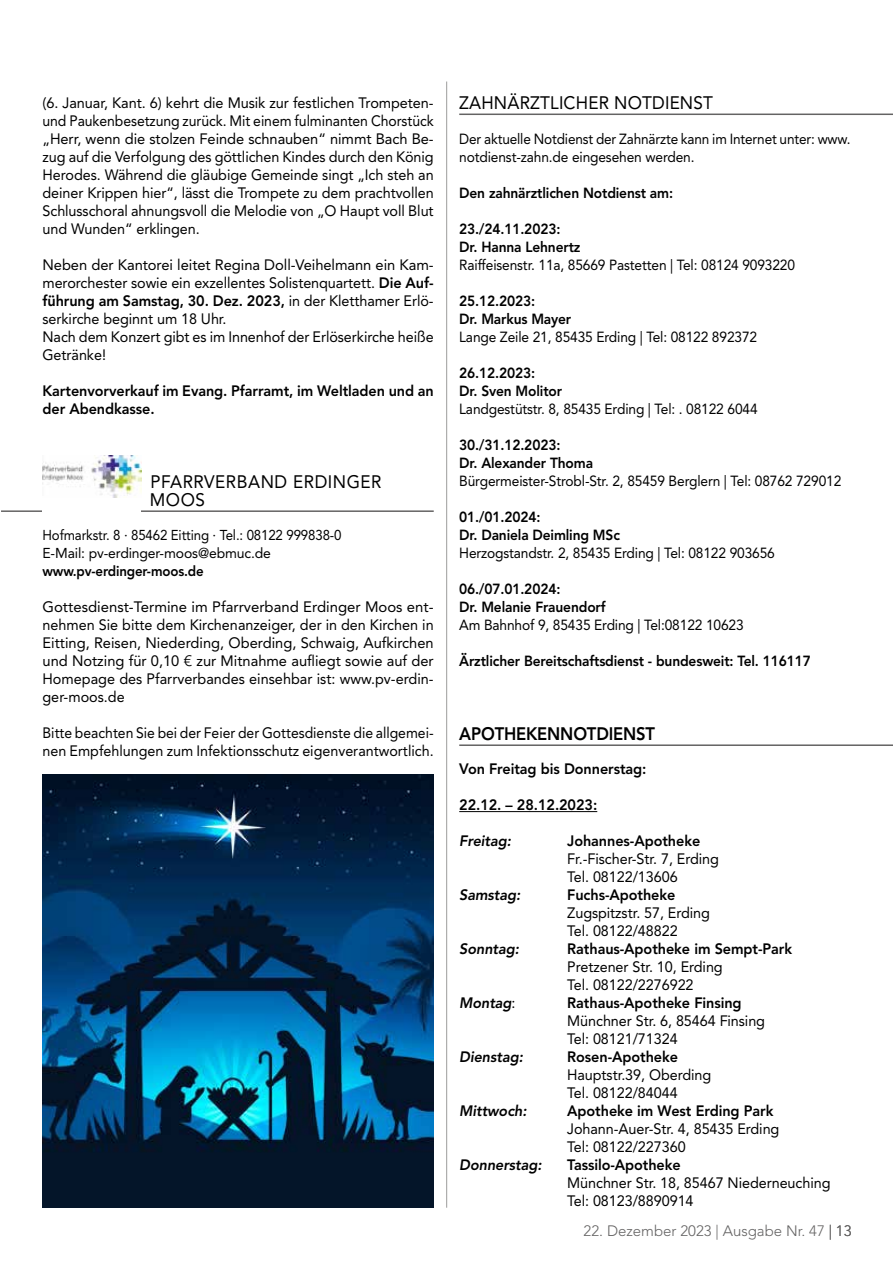
<style>
.page{position:relative;width:893px;height:1263px;background:#fff}
.page>*{position:absolute;margin:0;border:0;box-sizing:border-box;transform-origin:0 0}
.t1{font:18px/18px "Avenir LT Std";letter-spacing:.03em;color:#000;scale:.95 1}
.t2{font:18px "Avenir LT Std";letter-spacing:.01em;color:#000;scale:.95 1}
.t3{font:800 18px "Avenir LT Std";letter-spacing:-.01em;color:#000;scale:.92 1}
.t4{font:15px/18px "Avenir LT Std";letter-spacing:-.005em;color:#000;text-align:justify}
.t5{font:15px/18px "Avenir LT Std";letter-spacing:-.005em;color:#000;scale:.96 1}
.t6{font:800 15px/18px "Avenir LT Std";letter-spacing:-.005em;color:#000;scale:.96 1}
.t7{font:15px/18px "Avenir LT Std";letter-spacing:-.005em;color:#000;scale:.93 1}
.t8{font:italic 800 15px "Avenir LT Std";letter-spacing:-.005em;color:#000;scale:.96 1}
.t9{font:300 15px "Avenir LT Std";color:#646363}
.t10{font:14.7px "Avenir LT Std";letter-spacing:-.01em;color:#000;scale:.94 1}
.t11{font:800 14.7px/18px "Avenir LT Std";letter-spacing:-.01em;color:#000;scale:.94 1}
.t12{font:14.7px/18px "Avenir LT Std";letter-spacing:-.01em;color:#000;scale:.93 1}
.t13{font:14.25px/18px "Avenir LT Std";letter-spacing:-.01em;color:#000;scale:.93 1}
.t14{font:800 14.25px "Avenir LT Std";letter-spacing:-.01em;color:#000;scale:.93 1}
.s1{font-weight:800}
.s2{font-weight:400;font-style:normal}
</style>
<div class="page">
<hr style="left:446px;top:81px;width:1px;height:1127px;background:#9d9d9c">
<hr style="left:1px;top:510px;width:433px;height:2px;background:#646363">
<div style="left:43px;top:455px;width:98px;height:61px;background:#fff"></div>
<img style="left:43px;top:455px;width:98px;height:43px">
<hr style="left:459px;top:114px;width:434px;height:1px;background:#646363">
<hr style="left:459px;top:744px;width:434px;height:2px;background:#646363">
<hr style="left:459px;top:811px;width:138px;height:1px;background:#000">
<img style="left:43px;top:774px;width:391px;height:433px">
<p class="t4" style="left:43px;top:94px;width:393px">(6. Januar, Kant. 6) kehrt die Musik zur festlichen Trompeten&shy;und Paukenbesetzung zurück. Mit einem fulminanten Chorstück „Herr, wenn die stolzen Feinde schnauben“ nimmt Bach Be&shy;zug auf die Verfolgung des göttlichen Kindes durch den König Herodes. Während die gläubige Gemeinde singt „Ich steh an deiner Krippen hier“, lässt die Trompete zu dem prachtvollen Schlusschoral ahnungsvoll die Melodie von „O Haupt voll Blut und Wunden“ erklingen.</p>
<p class="t4" style="left:43px;top:256px;width:393px;text-align:left">Neben der Kantorei leitet Regina Doll-Veihelmann ein Kam&shy;merorchester sowie ein exzellentes Solistenquartett. <span class="s1">Die Auf&shy;führung am Samstag, 30. Dez. 2023,</span> in der Kletthamer Erlö&shy;serkirche beginnt um 18 Uhr.<br>Nach dem Konzert gibt es im Innenhof der Erlöserkirche heiße Getränke!</p>
<p class="t6" style="left:43px;top:382px;width:409px">Kartenvorverkauf im Evang. Pfarramt, im Weltladen und an der Abendkasse.</p>
<p class="t1" style="left:150px;top:472px;width:245px">PFARRVERBAND ERDINGER<br>MOOS</p>
<p class="t13" style="left:43px;top:526px;width:323px">Hofmarkstr. 8 · 85462 Eitting · Tel.: 08122 999838-0<br>E-Mail: pv-erdinger-moos@ebmuc.de</p>
<p class="t14" style="left:43px;top:563px;width:175px">www.pv-erdinger-moos.de</p>
<p class="t4" style="left:43px;top:598px;width:393px">Gottesdienst-Termine im Pfarrverband Erdinger Moos ent&shy;nehmen Sie bitte dem Kirchenanzeiger, der in den Kirchen in Eitting, Reisen, Niederding, Oberding, Schwaig, Aufkirchen und Notzing für 0,10 € zur Mitnahme aufliegt sowie auf der Homepage des Pfarrverbandes einsehbar ist: www.pv-erdin&shy;ger-moos.de</p>
<p class="t7" style="left:43px;top:724px;width:422px">Bitte beachten Sie bei der Feier der Gottesdienste die allgemei&shy;nen Empfehlungen zum Infektionsschutz eigenverantwortlich.</p>
<p class="t2" style="left:459px;top:92px;width:269px">ZAHNÄRZTLICHER NOTDIENST</p>
<p class="t12" style="left:459px;top:130px;width:422px">Der aktuelle Notdienst der Zahnärzte kann im Internet unter: www. notdienst-zahn.de eingesehen werden.</p>
<p class="t11" style="left:459px;top:184px;width:229px">Den zahnärztlichen Notdienst am:</p>
<p class="t11" style="left:459px;top:220px;width:130px">23./24.11.2023:<br>Dr. Hanna Lehnertz</p>
<p class="t10" style="left:459px;top:256px;width:359px">Raiffeisenstr. 11a, 85669 Pastetten | Tel: 08124 9093220</p>
<p class="t11" style="left:459px;top:292px;width:121px">25.12.2023:<br>Dr. Markus Mayer</p>
<p class="t10" style="left:459px;top:328px;width:318px">Lange Zeile 21, 85435 Erding | Tel: 08122 892372</p>
<p class="t11" style="left:459px;top:364px;width:111px">26.12.2023:<br>Dr. Sven Molitor</p>
<p class="t10" style="left:459px;top:400px;width:319px">Landgestütstr. 8, 85435 Erding | Tel: . 08122 6044</p>
<p class="t11" style="left:459px;top:436px;width:144px">30./31.12.2023:<br>Dr. Alexander Thoma</p>
<p class="t10" style="left:459px;top:472px;width:408px">Bürgermeister-Strobl-Str. 2, 85459 Berglern | Tel: 08762 729012</p>
<p class="t11" style="left:459px;top:508px;width:172px">01./01.2024:<br>Dr. Daniela Deimling MSc</p>
<p class="t10" style="left:459px;top:544px;width:337px">Herzogstandstr. 2, 85435 Erding | Tel: 08122 903656</p>
<p class="t11" style="left:459px;top:580px;width:157px">06./07.01.2024:<br>Dr. Melanie Frauendorf</p>
<p class="t10" style="left:459px;top:616px;width:304px">Am Bahnhof 9, 85435 Erding | Tel:08122 10623</p>
<p class="t11" style="left:459px;top:652px;width:376px">Ärztlicher Bereitschaftsdienst - bundesweit: Tel. 116117</p>
<p class="t3" style="left:459px;top:723px;width:214px">APOTHEKENNOTDIENST</p>
<p class="t6" style="left:459px;top:760px;width:197px">Von Freitag bis Donnerstag:</p>
<p class="t6" style="left:459px;top:796px;width:145px">22.12. – 28.12.2023:</p>
<p class="t8" style="left:459px;top:832px;width:55px">Freitag:</p>
<p class="t6" style="left:567px;top:832px;width:140px">Johannes-Apotheke</p>
<p class="t5" style="left:567px;top:850px;width:160px">Fr.-Fischer-Str. 7, Erding<br>Tel. 08122/13606</p>
<p class="t8" style="left:459px;top:886px;width:65px">Samstag:</p>
<p class="t6" style="left:567px;top:886px;width:114px">Fuchs-Apotheke</p>
<p class="t5" style="left:567px;top:904px;width:150px">Zugspitzstr. 57, Erding<br>Tel. 08122/48822</p>
<p class="t8" style="left:459px;top:940px;width:64px">Sonntag:</p>
<p class="t6" style="left:567px;top:940px;width:236px">Rathaus-Apotheke im Sempt-Park</p>
<p class="t5" style="left:567px;top:958px;width:163px">Pretzener Str. 10, Erding<br>Tel. 08122/2276922</p>
<p class="t8" style="left:459px;top:994px;width:60px">Montag<span class="s2">:</span></p>
<p class="t6" style="left:567px;top:994px;width:183px">Rathaus-Apotheke Finsing</p>
<p class="t5" style="left:567px;top:1012px;width:208px">Münchner Str. 6, 85464 Finsing<br>Tel: 08121/71324</p>
<p class="t8" style="left:459px;top:1048px;width:68px">Dienstag:</p>
<p class="t6" style="left:567px;top:1048px;width:117px">Rosen-Apotheke</p>
<p class="t5" style="left:567px;top:1066px;width:152px">Hauptstr.39, Oberding<br>Tel. 08122/84044</p>
<p class="t8" style="left:459px;top:1102px;width:72px">Mittwoch:</p>
<p class="t6" style="left:567px;top:1102px;width:216px">Apotheke im West Erding Park</p>
<p class="t5" style="left:567px;top:1120px;width:222px">Johann-Auer-Str. 4, 85435 Erding<br>Tel: 08122/227360</p>
<p class="t8" style="left:459px;top:1156px;width:87px">Donnerstag:</p>
<p class="t6" style="left:567px;top:1156px;width:120px">Tassilo-Apotheke</p>
<p class="t5" style="left:567px;top:1174px;width:276px">Münchner Str. 18, 85467 Niederneuching<br>Tel: 08123/8890914</p>
<p class="t9" style="left:584px;top:1222px;width:269px">22. Dezember 2023 | Ausgabe Nr. 47 | 13</p>
</div>
